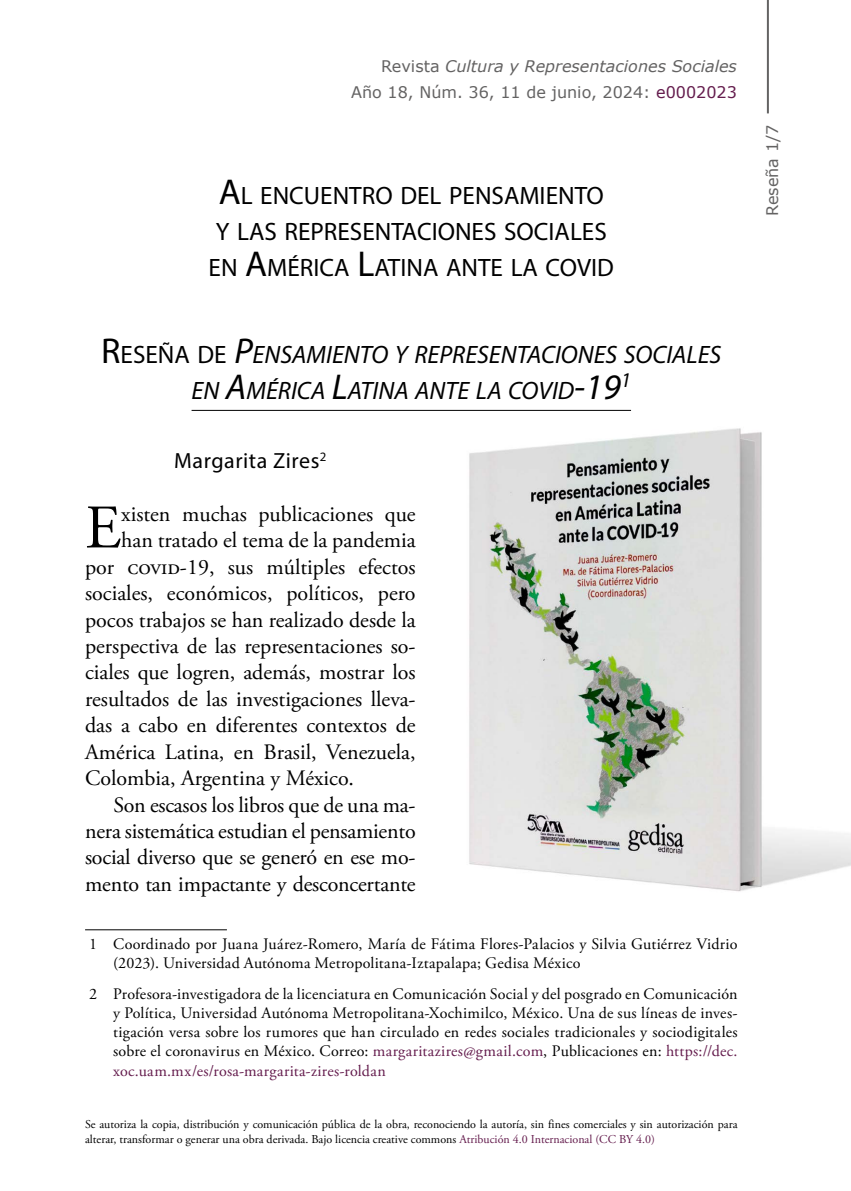
<style>
.page{position:relative;width:851px;height:1191px;background:#fff}
.page>*{position:absolute;margin:0;border:0;box-sizing:border-box;transform-origin:0 0}
.t1{font:61.8px "Adobe Garamond Pro";color:#000}
.t2{font:25.2px/36px "Myriad Pro";color:#000;text-align:center}
.t3{font:italic 25.2px/36px "Myriad Pro";color:#000;text-align:center}
.t4{font:22px "Adobe Garamond Pro";color:#000}
.t5{font:22px "Myriad Pro";letter-spacing:.025em;color:#000}
.t6{font:16px/19.2px "Adobe Garamond Pro";letter-spacing:.015em;color:#000}
.t7{font:16px/26.4px "Verdana";color:#646363;text-align:right}
.t8{font:12px/15px "Adobe Garamond Pro";color:#000}
.s1{font-style:italic}
.s2{color:#641c4d}
.s3{font-size:36px}
.s4{font-style:normal;font-size:36px}
.s5{font-style:normal}
</style>
<div class="page">
<hr style="left:766px;top:0;width:2px;height:113px;background:#646363">
<hr style="left:191px;top:410px;width:440px;height:1px;background:#000">
<hr style="left:85px;top:929px;width:142px;height:1px;background:#000">
<img style="left:469px;top:428px;width:381px;height:464px">
<p class="t7" style="left:351px;top:53px;width:387px">Revista <span class="s1">Cultura y Representaciones Sociales<br></span>Año 18, Núm. 36, 11 de junio, 2024: <span class="s2">e0002023</span></p>
<h2 class="t2" style="left:208px;top:177px;width:407px"><span class="s3">A</span>L ENCUENTRO DEL PENSAMIENTO<br>Y LAS REPRESENTACIONES SOCIALES<br>EN <span class="s3">A</span>MÉRICA <span class="s3">L</span>ATINA ANTE LA COVID</h2>
<h2 class="t3" style="left:101px;top:336px;width:621px"><span class="s4">R</span><span class="s5">ESEÑA DE</span> <span class="s3">P</span>ENSAMIENTO Y REPRESENTACIONES SOCIALES<br>EN <span class="s3">A</span>MÉRICA <span class="s3">L</span>ATINA ANTE LA COVID<span class="s3">-19</span><sup>1</sup></h2>
<h3 class="t5" style="left:174px;top:447px;width:154px">Margarita Zires<sup>2</sup></h3>
<h1 class="t1" style="left:85px;top:491px;width:38px">E</h1>
<h3 class="t4" style="left:121px;top:501px;width:296px">xisten muchas publicaciones que</h3>
<h3 class="t4" style="left:121px;top:527px;width:296px">han tratado el tema de la pandemia</h3>
<h3 class="t4" style="left:85px;top:553px;width:332px">por covid-19, sus múltiples efectos</h3>
<h3 class="t4" style="left:85px;top:580px;width:332px">sociales, económicos, políticos, pero</h3>
<h3 class="t4" style="left:85px;top:606px;width:332px">pocos trabajos se han realizado desde la</h3>
<h3 class="t4" style="left:85px;top:633px;width:332px">perspectiva de las representaciones so-</h3>
<h3 class="t4" style="left:85px;top:659px;width:332px">ciales que logren, además, mostrar los</h3>
<h3 class="t4" style="left:85px;top:685px;width:332px">resultados de las investigaciones lleva-</h3>
<h3 class="t4" style="left:85px;top:712px;width:332px">das a cabo en diferentes contextos de</h3>
<h3 class="t4" style="left:85px;top:738px;width:332px">América Latina, en Brasil, Venezuela,</h3>
<h3 class="t4" style="left:85px;top:765px;width:270px">Colombia, Argentina y México.</h3>
<h3 class="t4" style="left:113px;top:791px;width:303px">Son escasos los libros que de una ma-</h3>
<h3 class="t4" style="left:85px;top:817px;width:332px">nera sistemática estudian el pensamiento</h3>
<h3 class="t4" style="left:85px;top:844px;width:332px">social diverso que se generó en ese mo-</h3>
<h3 class="t4" style="left:85px;top:870px;width:332px">mento tan impactante y desconcertante</h3>
<p class="t6" style="left:113px;top:935px;width:625px;text-indent:-24px">1 Coordinado por Juana Juárez-Romero, María de Fátima Flores-Palacios y Silvia Gutiérrez Vidrio (2023). Universidad Autónoma Metropolitana-Iztapalapa; Gedisa México</p>
<p class="t6" style="left:113px;top:984px;width:626px;text-align:justify;text-indent:-24px">2 Profesora-investigadora de la licenciatura en Comunicación Social y del posgrado en Comunicación y Política, Universidad Autónoma Metropolitana-Xochimilco, México. Una de sus líneas de inves&shy;tigación versa sobre los rumores que han circulado en redes sociales tradicionales y sociodigitales sobre el coronavirus en México. Correo: <span class="s2">margaritazires@gmail.com</span>, Publicaciones en: <span class="s2">https://dec. xoc.uam.mx/es/rosa-margarita-zires-roldan</span></p>
<p class="t8" style="left:85px;top:1117px;width:653px">Se autoriza la copia, distribución y comunicación pública de la obra, reconociendo la autoría, sin fines comerciales y sin autorización para alterar, transformar o generar una obra derivada. Bajo licencia creative commons <span class="s2">Atribución 4.0 Internacional (CC BY 4.0)</span></p>
<p class="t7" style="left:759px;top:216px;width:93px;rotate:-90deg">Reseña 1/7</p>
</div>
